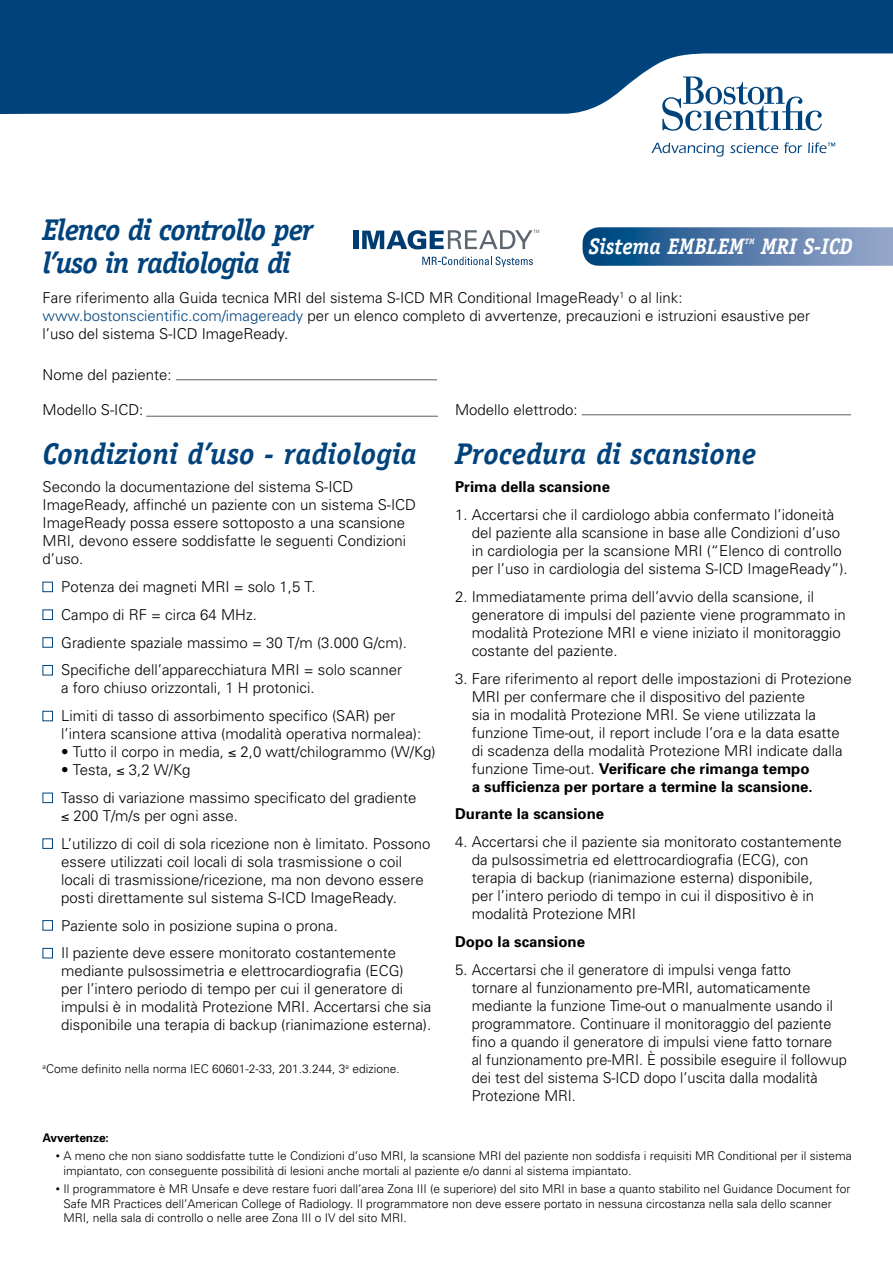
<style>
.page{position:relative;width:893px;height:1263px;background:#fff}
.page>*{position:absolute;margin:0;border:0;box-sizing:border-box;transform-origin:0 0}
.t1{font:italic 700 30px "Officina Serif";color:#00437c}
.t2{font:italic 700 30px/33px "Officina Serif";letter-spacing:-.04em;color:#00437c}
.t3{font:italic 700 22.5px "Officina Serif";color:#fff;scale:.95 1}
.t4{font:300 15px/18px "Univers";color:#000}
.t5{font:700 15px "Univers";color:#000}
.t6{font:300 12px/14.4px "Univers";color:#000}
.t7{font:700 12px "Univers";letter-spacing:-.01em;color:#000}
.t8{font:italic 700 7.8px "Officina Serif";color:#fff;scale:.95 1}
.t9{font:condensed 4.5px "Univers";color:#5c6670}
.s1{color:#00437c}
.s2{font-weight:700}
.s3{font-weight:400}
</style>
<div class="page">
<svg style="left:0;top:0;width:893px;height:114px;background:#1b5689"></svg>
<svg style="left:662px;top:77px;width:160px;height:54px"></svg>
<svg style="left:651px;top:143px;width:73px;height:14px"></svg>
<svg style="left:730px;top:143px;width:48px;height:10px"></svg>
<svg style="left:784px;top:142px;width:18px;height:11px"></svg>
<svg style="left:808px;top:142px;width:27px;height:11px"></svg>
<div style="left:43px;top:582px;width:10px;height:10px;border:1px solid #00437c"></div>
<div style="left:43px;top:609px;width:10px;height:11px;border:1px solid #00437c"></div>
<div style="left:43px;top:637px;width:10px;height:11px;border:1px solid #00437c"></div>
<div style="left:43px;top:665px;width:10px;height:10px;border:1px solid #00437c"></div>
<div style="left:43px;top:711px;width:10px;height:10px;border:1px solid #00437c"></div>
<div style="left:43px;top:793px;width:10px;height:10px;border:1px solid #00437c"></div>
<div style="left:43px;top:838px;width:10px;height:11px;border:1px solid #00437c"></div>
<div style="left:43px;top:920px;width:10px;height:10px;border:1px solid #00437c"></div>
<div style="left:43px;top:948px;width:10px;height:10px;border:1px solid #00437c"></div>
<svg style="left:583px;top:227px;width:310px;height:39px;background:#507aa7"></svg>
<div style="left:354px;top:231px;width:5px;height:18px;background:#003b71"></div>
<svg style="left:422px;top:257px;width:111px;height:10px"></svg>
<svg style="left:362px;top:230px;width:170px;height:19px"></svg>
<hr style="left:176px;top:379px;width:261px;height:1px;background:#5e5e5d">
<hr style="left:582px;top:414px;width:269px;height:1px;background:#5e5e5d">
<hr style="left:146px;top:416px;width:292px;height:1px;background:#5e5e5d">
<h1 class="t2" style="left:43px;top:213px;width:273px">Elenco di controllo per l’uso in radiologia di</h1>
<p class="t9" style="left:533px;top:229px;width:7px">TM</p>
<h2 class="t3" style="left:589px;top:233px;width:165px">Sistema EMBLEM</h2>
<p class="t8" style="left:745px;top:236px;width:12px">TM</p>
<h2 class="t3" style="left:761px;top:233px;width:98px">MRI S-ICD</h2>
<p class="t4" style="left:43px;top:289px;width:769px">Fare riferimento alla Guida tecnica MRI del sistema S-ICD MR Conditional ImageReady<sup>1</sup> o al link: <span class="s1">www.bostonscientific.com/imageready</span> per un elenco completo di avvertenze, precauzioni e istruzioni esaustive per l’uso del sistema S-ICD ImageReady.</p>
<p class="t4" style="left:43px;top:366px;width:131px">Nome del paziente:</p>
<p class="t4" style="left:43px;top:401px;width:102px">Modello S-ICD:</p>
<p class="t4" style="left:455px;top:401px;width:124px">Modello elettrodo:</p>
<h1 class="t1" style="left:43px;top:436px;width:376px">Condizioni d’uso - radiologia</h1>
<p class="t4" style="left:43px;top:478px;width:375px">Secondo la documentazione del sistema S-ICD ImageReady, affinché un paziente con un sistema S-ICD ImageReady possa essere sottoposto a una scansione MRI, devono essere soddisfatte le seguenti Condizioni d’uso.</p>
<p class="t4" style="left:61px;top:573px;width:347px;line-height:27.8px">Potenza dei magneti MRI = solo 1,5 T.<br>Campo di RF = circa 64 MHz.<br>Gradiente spaziale massimo = 30 T/m (3.000 G/cm).<br>Specifiche dell’apparecchiatura MRI = solo scanner</p>
<p class="t4" style="left:61px;top:674px;width:336px;line-height:27.8px">a foro chiuso orizzontali, 1 H protonici.<br>Limiti di tasso di assorbimento specifico (SAR) per</p>
<p class="t4" style="left:61px;top:725px;width:362px">l’intera scansione attiva (modalità operativa normalea):</p>
<p class="t4" style="left:61px;top:743px;width:376px">• Tutto il corpo in media, ≤ 2,0 watt/chilogrammo (W/Kg)</p>
<p class="t4" style="left:61px;top:756px;width:357px;line-height:27.8px">• Testa, ≤ 3,2 W/Kg<br>Tasso di variazione massimo specificato del gradiente</p>
<p class="t4" style="left:61px;top:802px;width:371px;line-height:27.8px">≤ 200 T/m/s per ogni asse.<br>L’utilizzo di coil di sola ricezione non è limitato. Possono</p>
<p class="t4" style="left:61px;top:852px;width:364px">essere utilizzati coil locali di sola trasmissione o coil locali di trasmissione/ricezione, ma non devono essere posti direttamente sul sistema S-ICD ImageReady.</p>
<p class="t4" style="left:61px;top:911px;width:337px;line-height:27.8px">Paziente solo in posizione supina o prona.<br>Il paziente deve essere monitorato costantemente</p>
<p class="t4" style="left:61px;top:962px;width:372px">mediante pulsossimetria e elettrocardiografia (ECG)<br>per l’intero periodo di tempo per cui il generatore di impulsi è in modalità Protezione MRI. Accertarsi che sia disponibile una terapia di backup (rianimazione esterna).</p>
<p class="t6" style="left:43px;top:1062px;width:359px"><sup>a</sup>Come definito nella norma IEC 60601-2-33, 201.3.244, 3<sup>a</sup> edizione.</p>
<h1 class="t1" style="left:455px;top:436px;width:303px">Procedura di scansione</h1>
<p class="t5" style="left:455px;top:478px;width:157px">Prima della scansione</p>
<p class="t4" style="left:472px;top:506px;width:377px;text-indent:-17px">1. Accertarsi che il cardiologo abbia confermato l’idoneità del paziente alla scansione in base alle Condizioni d’uso in cardiologia per la scansione MRI (“Elenco di controllo per l’uso in cardiologia del sistema S-ICD ImageReady”).</p>
<p class="t4" style="left:472px;top:587px;width:376px;text-indent:-17px">2. Immediatamente prima dell’avvio della scansione, il generatore di impulsi del paziente viene programmato in modalità Protezione MRI e viene iniziato il monitoraggio costante del paziente.</p>
<p class="t4" style="left:472px;top:669px;width:382px;text-indent:-17px">3. Fare riferimento al report delle impostazioni di Protezione MRI per confermare che il dispositivo del paziente<br>sia in modalità Protezione MRI. Se viene utilizzata la funzione Time-out, il report include l’ora e la data esatte di scadenza della modalità Protezione MRI indicate dalla funzione Time-out. <span class="s2">Verificare che rimanga tempo<br>a sufficienza per portare a termine la scansione.</span></p>
<p class="t5" style="left:455px;top:805px;width:151px">Durante la scansione</p>
<p class="t4" style="left:472px;top:833px;width:372px;text-indent:-17px">4. Accertarsi che il paziente sia monitorato costantemente da pulsossimetria ed elettrocardiografia (ECG), con terapia di backup (rianimazione esterna) disponibile,<br>per l’intero periodo di tempo in cui il dispositivo è in modalità Protezione MRI</p>
<p class="t5" style="left:455px;top:933px;width:132px">Dopo la scansione</p>
<p class="t4" style="left:472px;top:960px;width:377px;text-indent:-17px">5. Accertarsi che il generatore di impulsi venga fatto<br>tornare al funzionamento pre-MRI, automaticamente mediante la funzione Time-out o manualmente usando il programmatore. Continuare il monitoraggio del paziente fino a quando il generatore di impulsi viene fatto tornare<br>al funzionamento pre-MRI. È possibile eseguire il followup dei test del sistema S-ICD dopo l’uscita dalla modalità Protezione MRI.</p>
<p class="t7" style="left:43px;top:1130px;width:68px">Avvertenze:</p>
<p class="t6" style="left:63px;top:1149px;width:790px;text-indent:-8px"><span class="s3">•</span> A meno che non siano soddisfatte tutte le Condizioni d’uso MRI, la scansione MRI del paziente non soddisfa i requisiti MR Conditional per il sistema impiantato, con conseguente possibilità di lesioni anche mortali al paziente e/o danni al sistema impiantato.</p>
<p class="t6" style="left:63px;top:1182px;width:788px;text-indent:-8px"><span class="s3">•</span> Il programmatore è MR Unsafe e deve restare fuori dall’area Zona III (e superiore) del sito MRI in base a quanto stabilito nel Guidance Document for<br>Safe MR Practices dell’American College of Radiology. Il programmatore non deve essere portato in nessuna circostanza nella sala dello scanner<br>MRI, nella sala di controllo o nelle aree Zona III o IV del sito MRI.</p>
</div>
